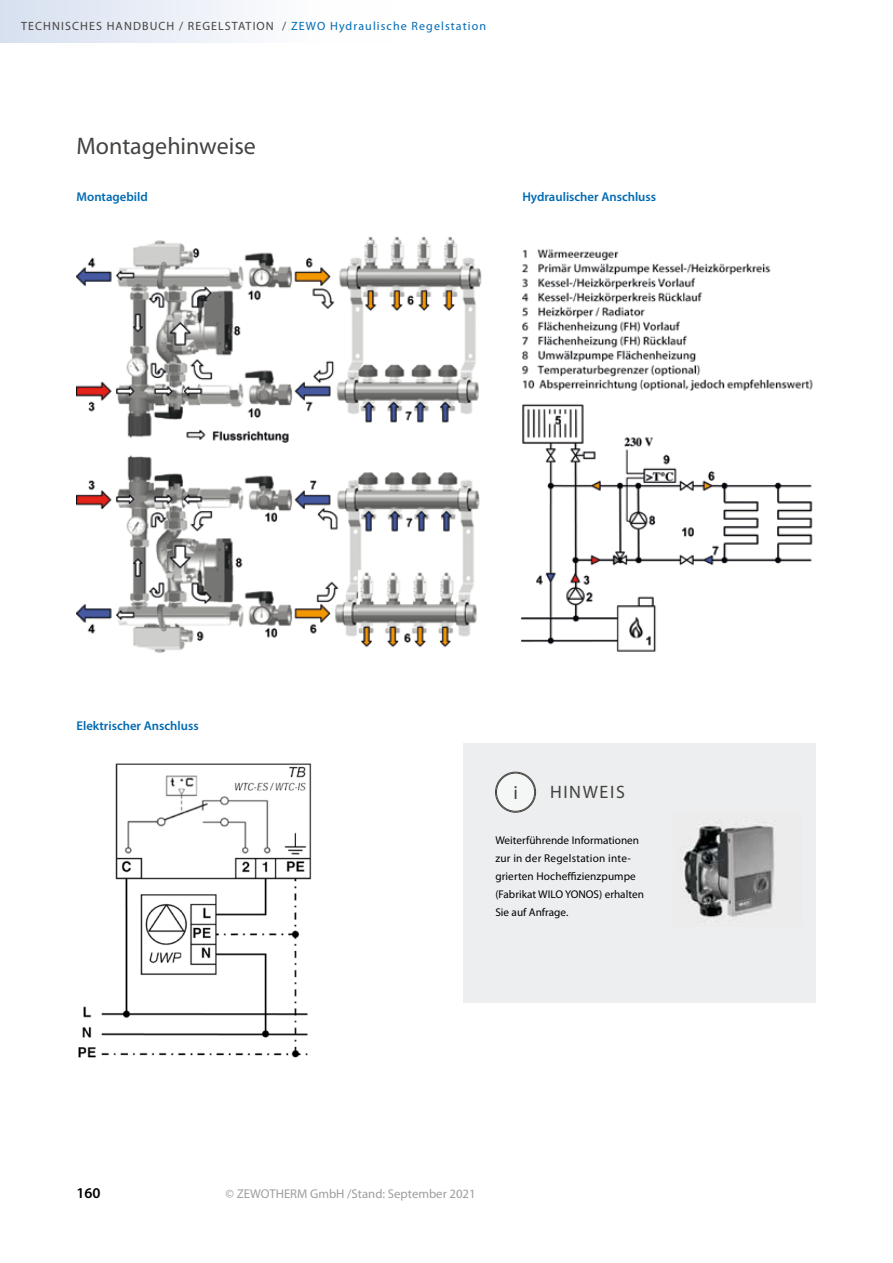
<style>
.page{position:relative;width:893px;height:1263px;background:#fff}
.page>*{position:absolute;margin:0;border:0;box-sizing:border-box;transform-origin:0 0}
.t1{font:24px "Myriad Pro";color:#454341}
.t2{font:19.2px "Myriad Pro";color:#454341}
.t3{font:18px "Myriad Pro";letter-spacing:.09em;color:#454341}
.t4{font:600 15px "Myriad Pro";color:#000}
.t5{font:600 12.75px "Myriad Pro";color:#006ab3}
.t6{font:12.75px "Myriad Pro";color:#9c9e9f}
.t7{font:12px "Myriad Pro";letter-spacing:.09em;color:#454341}
.t8{font:11.25px/18px "Myriad Pro";color:#000}
.s1{color:#006ab3}
</style>
<div class="page">
<img style="left:77px;top:236px;width:736px;height:417px">
<img style="left:78px;top:763px;width:234px;height:295px">
<div style="left:522px;top:191px;width:265px;height:55px;background:#fff"></div>
<div style="left:463px;top:743px;width:353px;height:259px;background:#eceeef"></div>
<svg style="left:496px;top:773px;width:39px;height:39px"></svg>
<div style="left:495px;top:772px;width:41px;height:40px;border:1px solid #454341;border-radius:50%"></div>
<div style="left:496px;top:773px;width:39px;height:39px;border:1px solid #454341;border-radius:50%"></div>
<img style="left:680px;top:820px;width:95px;height:102px">
<div style="left:0;top:0;width:393px;height:43px;background:linear-gradient(to right,#d8e1f0,#fff)"></div>
<p class="t7" style="left:21px;top:19px;width:466px">TECHNISCHES HANDBUCH / REGELSTATION / <span class="s1">ZEWO Hydraulische Regelstation</span></p>
<h1 class="t1" style="left:77px;top:131px;width:181px">Montagehinweise</h1>
<p class="t5" style="left:77px;top:189px;width:73px">Montagebild</p>
<p class="t5" style="left:522px;top:189px;width:135px">Hydraulischer Anschluss</p>
<p class="t5" style="left:77px;top:718px;width:124px">Elektrischer Anschluss</p>
<h2 class="t2" style="left:513px;top:780px;width:6px">i</h2>
<h3 class="t3" style="left:550px;top:781px;width:76px">HINWEIS</h3>
<p class="t8" style="left:495px;top:831px;width:150px">Weiterführende Informationen zur in der Regelstation inte&shy;grierten Hocheffizienzpumpe (Fabrikat WILO YONOS) erhalten<br>Sie auf Anfrage.</p>
<h3 class="t4" style="left:77px;top:1183px;width:26px">160</h3>
<p class="t6" style="left:225px;top:1186px;width:252px">© ZEWOTHERM GmbH /Stand: September 2021</p>
</div>
